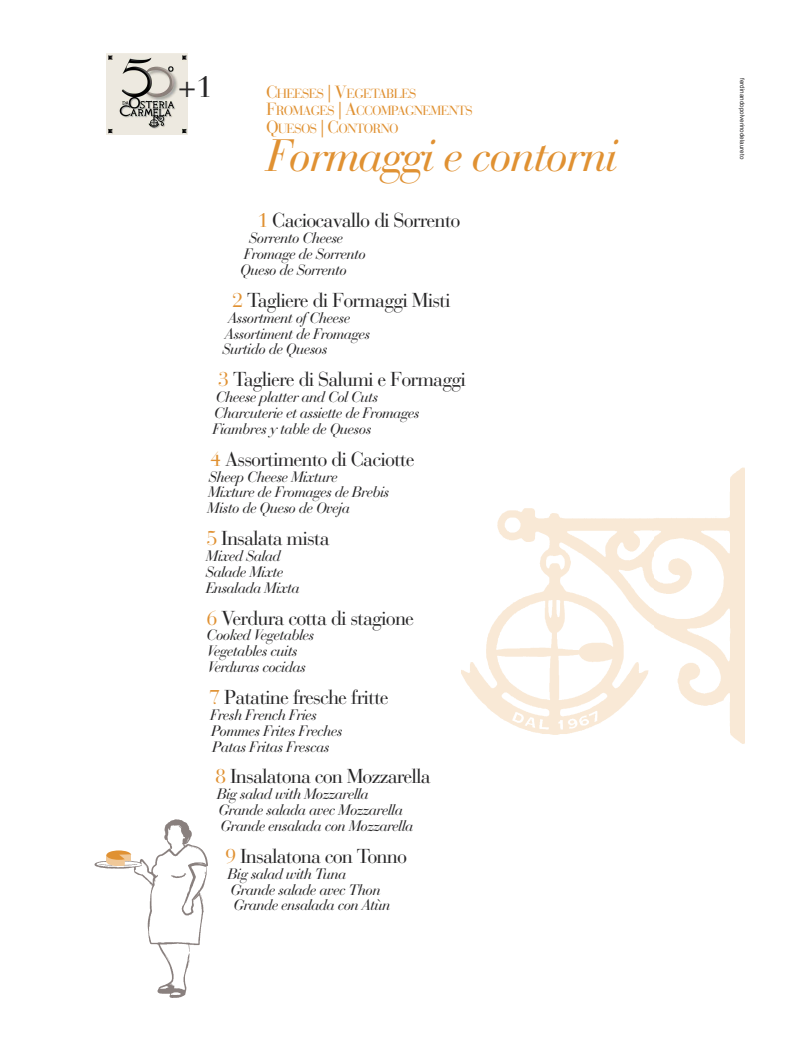
<style>
.page{position:relative;width:798px;height:1053px;background:#fff}
.page>*{position:absolute;margin:0;border:0;box-sizing:border-box;transform-origin:0 0}
.t1{font:italic 45px "Bauer Bodoni";letter-spacing:-.045em;color:#e09132}
.t2{font:30px "Bauer Bodoni";color:#272627}
.t3{font:20px "Bauer Bodoni";letter-spacing:-.045em;color:#272627}
.t4{font:italic 15px/15.9px "Bauer Bodoni";letter-spacing:-.045em;color:#272627}
.t5{font:13.12px/17.5px "Bauer Bodoni";letter-spacing:-.06em;color:#e09132}
.t6{font:6.25px "Helvetica";color:#272627}
.s1{font-size:17.5px}
.s2{color:#e09132}
</style>
<div class="page">
<img style="left:94px;top:819px;width:114px;height:179px">
<img style="left:461px;top:508px;width:193px;height:227px">
<svg style="left:106px;top:850px;width:25px;height:15px"></svg>
<img style="left:106px;top:53px;width:82px;height:82px">
<img style="left:654px;top:467px;width:90px;height:277px">
<svg style="left:670px;top:531px;width:13px;height:14px"></svg>
<svg style="left:670px;top:611px;width:13px;height:13px"></svg>
<svg style="left:670px;top:690px;width:13px;height:14px"></svg>
<h2 class="t2" style="left:178px;top:75px;width:36px">+1</h2>
<p class="t5" style="left:266px;top:86px;width:208px"><span class="s1">C</span>HEESES <span class="s1">| V</span>EGETABLES<br><span class="s1">F</span>ROMAGES <span class="s1">| A</span>CCOMPAGNEMENTS<br><span class="s1">Q</span>UESOS <span class="s1">| C</span>ONTORNO</p>
<p class="t6" style="left:744px;top:78px;width:82px;rotate:90deg">ferdinandopolverinodelaureto</p>
<h1 class="t1" style="left:266px;top:140px;width:353px">Formaggi e contorni</h1>
<h3 class="t3" style="left:257px;top:213px;width:204px"><span class="s2">1</span> Caciocavallo di Sorrento</h3>
<p class="t4" style="left:240px;top:232px;width:127px;text-indent:9px">Sorrento Cheese<br>Fromage de Sorrento<br>Queso de Sorrento</p>
<h3 class="t3" style="left:232px;top:293px;width:220px"><span class="s2">2</span> Tagliere di Formaggi Misti</h3>
<p class="t4" style="left:222px;top:311px;width:149px;text-indent:6px">Assortment of Cheese<br>Assortiment de Fromages<br>Surtido de Quesos</p>
<h3 class="t3" style="left:218px;top:372px;width:249px"><span class="s2">3</span> Tagliere di Salumi e Formaggi</h3>
<p class="t4" style="left:212px;top:391px;width:209px">Cheese platter and Col Cuts<br>Charcuterie et assiette de Fromages<br>Fiambres y table de Quesos</p>
<h3 class="t3" style="left:210px;top:451px;width:206px"><span class="s2">4</span> Assortimento di Caciotte</h3>
<p class="t4" style="left:207px;top:470px;width:183px">Sheep Cheese Mixture<br>Mixture de Fromages de Brebis<br>Misto de Queso de Oveja</p>
<h3 class="t3" style="left:206px;top:531px;width:125px"><span class="s2">5</span> Insalata mista</h3>
<p class="t4" style="left:206px;top:549px;width:96px">Mixed Salad<br>Salade Mixte<br>Ensalada Mixta</p>
<h3 class="t3" style="left:206px;top:610px;width:209px"><span class="s2">6</span> Verdura cotta di stagione</h3>
<p class="t4" style="left:206px;top:629px;width:109px">Cooked Vegetables<br>Vegetables cuits<br>Verduras cocidas</p>
<h3 class="t3" style="left:209px;top:689px;width:181px"><span class="s2">7</span> Patatine fresche fritte</h3>
<p class="t4" style="left:210px;top:708px;width:134px">Fresh French Fries<br>Pommes Frites Freches<br>Patas Fritas Frescas</p>
<h3 class="t3" style="left:215px;top:769px;width:217px"><span class="s2">8</span> Insalatona con Mozzarella</h3>
<p class="t4" style="left:216px;top:788px;width:198px">Big salad with Mozzarella<br>Grande salada avec Mozzarella<br>Grande ensalada con Mozzarella</p>
<h3 class="t3" style="left:225px;top:848px;width:183px"><span class="s2">9</span> Insalatona con Tonno</h3>
<p class="t4" style="left:227px;top:867px;width:164px">Big salad with Tuna<br>Grande salade avec Thon<br>Grande ensalada con Atùn</p>
</div>
